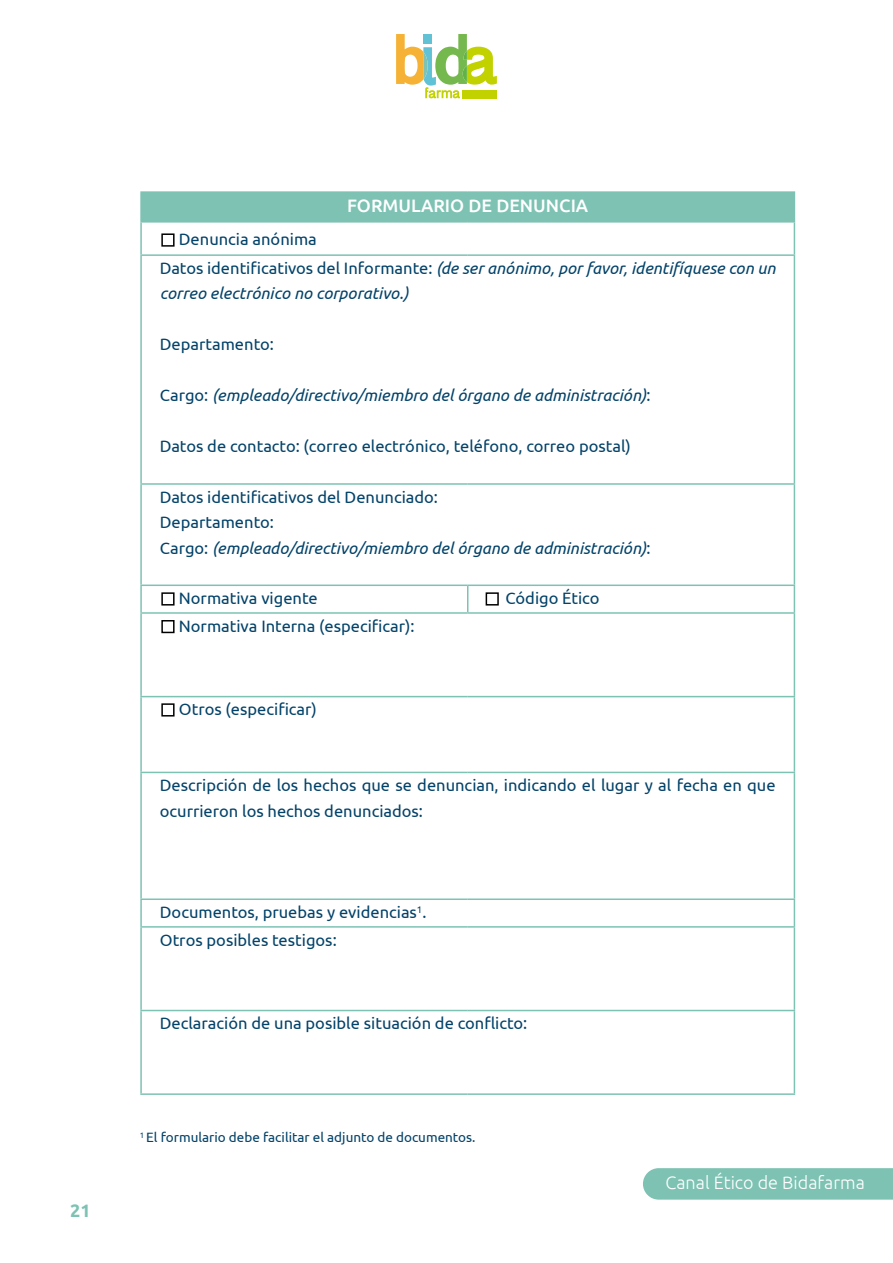
<style>
.page{position:relative;width:893px;height:1263px;background:#fff}
.page>*{position:absolute;margin:0;border:0;box-sizing:border-box;transform-origin:0 0}
.t1{font:300 18px "Ubuntu";color:#fff}
.t2{font:500 18px "Ubuntu";color:#fff}
.t3{font:700 18px "Ubuntu";color:#7dc2b3}
.t4{font:16.5px/25.5px "Ubuntu";color:#034269}
.t5{font:italic 16.5px "Ubuntu";color:#034269}
.t6{font:13.5px "Ubuntu";color:#034269}
.s1{font-style:italic}
.s2{font-style:normal}
</style>
<div class="page">
<div style="left:643px;top:1168px;width:250px;height:31px;background:#7dc2b3"></div>
<svg style="left:396px;top:34px;width:101px;height:64px"></svg>
<div style="left:141px;top:192px;width:653px;height:30px;background:#7dc2b3"></div>
<svg style="left:142px;top:256px;width:652px;height:670px"></svg>
<hr style="left:140px;top:485px;width:2px;height:99px;background:#7dc2b3">
<hr style="left:794px;top:485px;width:1px;height:99px;background:#7dc2b3">
<hr style="left:140px;top:614px;width:2px;height:82px;background:#7dc2b3">
<hr style="left:794px;top:614px;width:1px;height:82px;background:#7dc2b3">
<hr style="left:140px;top:773px;width:2px;height:125px;background:#7dc2b3">
<hr style="left:794px;top:773px;width:1px;height:125px;background:#7dc2b3">
<hr style="left:140px;top:928px;width:2px;height:82px;background:#7dc2b3">
<hr style="left:794px;top:928px;width:1px;height:82px;background:#7dc2b3">
<hr style="left:140px;top:1010px;width:328px;height:1px;background:#7dc2b3">
<hr style="left:140px;top:1011px;width:2px;height:82px;background:#7dc2b3">
<hr style="left:468px;top:1010px;width:327px;height:1px;background:#7dc2b3">
<hr style="left:794px;top:1011px;width:1px;height:82px;background:#7dc2b3">
<hr style="left:140px;top:1093px;width:328px;height:2px;background:#7dc2b3">
<hr style="left:468px;top:1093px;width:327px;height:2px;background:#7dc2b3">
<hr style="left:140px;top:256px;width:2px;height:227px;background:#7dc2b3">
<hr style="left:794px;top:256px;width:1px;height:227px;background:#7dc2b3">
<hr style="left:140px;top:483px;width:328px;height:2px;background:#7dc2b3">
<hr style="left:468px;top:483px;width:327px;height:2px;background:#7dc2b3">
<hr style="left:140px;top:586px;width:2px;height:26px;background:#7dc2b3">
<svg style="left:467px;top:586px;width:1px;height:26px"></svg>
<svg style="left:794px;top:586px;width:1px;height:26px"></svg>
<hr style="left:140px;top:612px;width:328px;height:2px;background:#7dc2b3">
<hr style="left:468px;top:612px;width:327px;height:2px;background:#7dc2b3">
<hr style="left:140px;top:697px;width:2px;height:75px;background:#7dc2b3">
<hr style="left:794px;top:697px;width:1px;height:75px;background:#7dc2b3">
<hr style="left:140px;top:772px;width:328px;height:1px;background:#7dc2b3">
<hr style="left:468px;top:772px;width:327px;height:1px;background:#7dc2b3">
<hr style="left:140px;top:900px;width:2px;height:26px;background:#7dc2b3">
<svg style="left:794px;top:900px;width:1px;height:26px"></svg>
<hr style="left:140px;top:926px;width:328px;height:2px;background:#7dc2b3">
<hr style="left:468px;top:926px;width:327px;height:2px;background:#7dc2b3">
<hr style="left:140px;top:191px;width:328px;height:2px;background:#7dc2b3">
<hr style="left:140px;top:193px;width:2px;height:28px;background:#7dc2b3">
<hr style="left:468px;top:191px;width:327px;height:2px;background:#7dc2b3">
<svg style="left:794px;top:193px;width:1px;height:28px"></svg>
<hr style="left:140px;top:221px;width:328px;height:2px;background:#7dc2b3">
<hr style="left:140px;top:223px;width:2px;height:31px;background:#7dc2b3">
<hr style="left:468px;top:221px;width:327px;height:2px;background:#7dc2b3">
<hr style="left:794px;top:223px;width:1px;height:31px;background:#7dc2b3">
<hr style="left:140px;top:254px;width:328px;height:2px;background:#7dc2b3">
<hr style="left:468px;top:254px;width:327px;height:2px;background:#7dc2b3">
<hr style="left:140px;top:584px;width:328px;height:2px;background:#7dc2b3">
<hr style="left:468px;top:584px;width:327px;height:2px;background:#7dc2b3">
<hr style="left:140px;top:696px;width:328px;height:1px;background:#7dc2b3">
<hr style="left:468px;top:696px;width:327px;height:1px;background:#7dc2b3">
<hr style="left:140px;top:898px;width:328px;height:2px;background:#7dc2b3">
<hr style="left:468px;top:898px;width:327px;height:2px;background:#7dc2b3">
<div style="left:161px;top:233px;width:14px;height:14px;border:2px solid #000"></div>
<div style="left:161px;top:592px;width:14px;height:13px;border:2px solid #000"></div>
<div style="left:486px;top:592px;width:13px;height:13px;border:2px solid #000"></div>
<div style="left:161px;top:703px;width:14px;height:13px;border:2px solid #000"></div>
<div style="left:161px;top:620px;width:14px;height:13px;border:2px solid #000"></div>
<p class="t3" style="left:70px;top:1199px;width:22px">21</p>
<p class="t2" style="left:347px;top:194px;width:243px">FORMULARIO DE DENUNCIA</p>
<p class="t4" style="left:160px;top:224px;width:617px;line-height:29.1px;text-indent:19px">Denuncia anónima<br>Datos identificativos del Informante: <span class="s1">(de ser anónimo, por favor, identifíquese con un</span></p>
<p class="t5" style="left:160px;top:284px;width:250px">correo electrónico no corporativo.)</p>
<p class="t4" style="left:160px;top:331px;width:116px">Departamento:</p>
<p class="t5" style="left:160px;top:386px;width:492px"><span class="s2">Cargo:</span> (empleado/directivo/miembro del órgano de administración)<span class="s2">:</span></p>
<p class="t4" style="left:160px;top:433px;width:473px">Datos de contacto: (correo electrónico, teléfono, correo postal)</p>
<p class="t4" style="left:160px;top:484px;width:492px">Datos identificativos del Denunciado:<br>Departamento:<br>Cargo: <span class="s1">(empleado/directivo/miembro del órgano de administración)</span>:</p>
<p class="t4" style="left:179px;top:585px;width:140px">Normativa vigente</p>
<p class="t4" style="left:506px;top:585px;width:95px">Código Ético</p>
<p class="t4" style="left:179px;top:613px;width:237px">Normativa Interna (especificar):</p>
<p class="t4" style="left:179px;top:696px;width:140px">Otros (especificar)</p>
<p class="t4" style="left:160px;top:772px;width:617px">Descripción de los hechos que se denuncian, indicando el lugar y al fecha en que ocurrieron los hechos denunciados:</p>
<p class="t4" style="left:160px;top:898px;width:268px;line-height:27.6px">Documentos, pruebas y evidencias<sup>1</sup>.<br>Otros posibles testigos:</p>
<p class="t4" style="left:160px;top:1010px;width:369px">Declaración de una posible situación de conflicto:</p>
<p class="t6" style="left:140px;top:1129px;width:337px"><sup>1</sup> El formulario debe facilitar el adjunto de documentos.</p>
<p class="t1" style="left:665px;top:1172px;width:201px">Canal Ético de Bidafarma</p>
</div>
